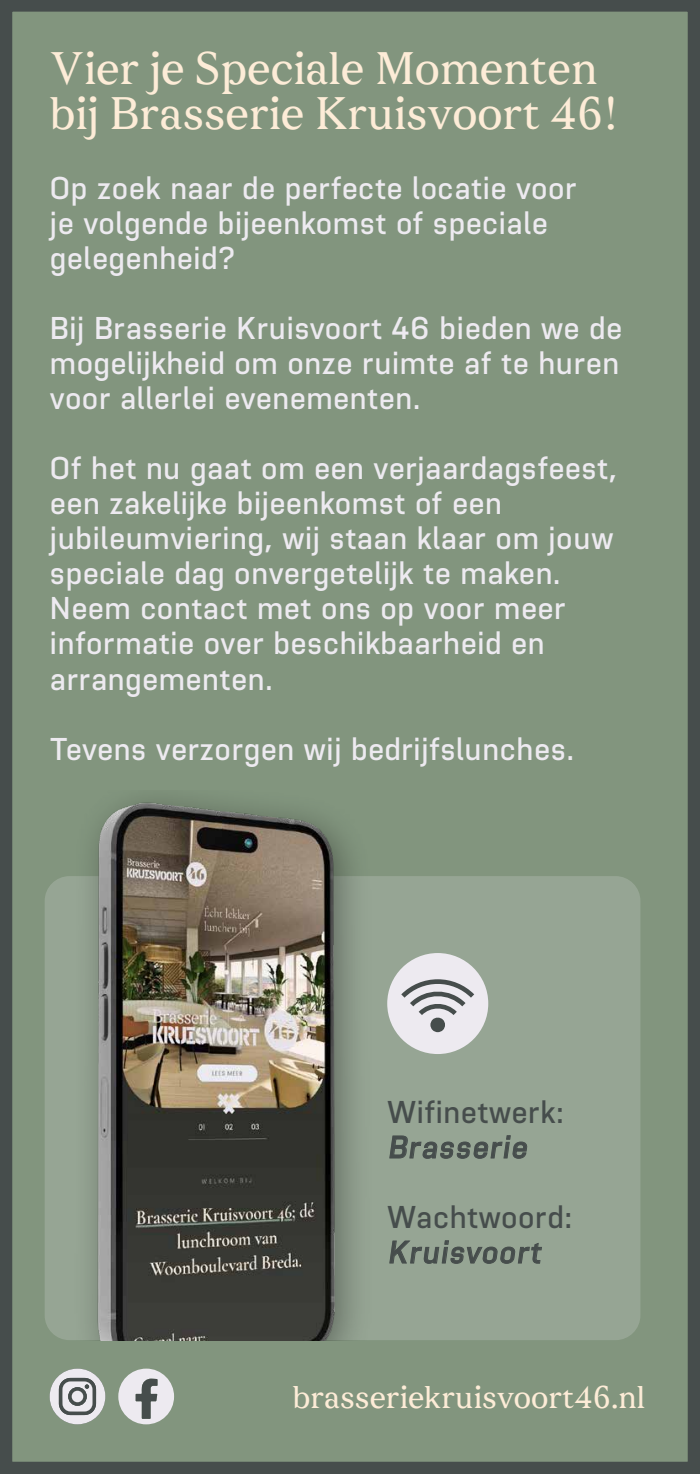
<style>
.page{position:relative;width:700px;height:1474px;background:#fff}
.page>*{position:absolute;margin:0;border:0;box-sizing:border-box;transform-origin:0 0}
.t1{font:45.5px/45.5px "Sfizia";color:#fdecd7}
.t2{font:31.5px/35px "Izoard";color:#edeaf0}
.t3{font:31.5px/35px "Izoard";color:#464d4c}
.t4{font:31.32px "Sfizia";color:#fdecd7}
</style>
<div class="page">
<svg style="left:699px;top:0;width:1px;height:1473px"></svg>
<div style="left:6px;top:5px;width:687px;height:1462px;background:#82957e"></div>
<div style="left:0;top:0;width:699px;height:1473px;border:12px solid #464d4c"></div>
<div style="left:45px;top:876px;width:595px;height:464px;background:#96a594;border-radius:25px"></div>
<svg style="left:0;top:0;width:1px;height:1473px"></svg>
<img style="left:89px;top:798px;width:267px;height:542px">
<div style="left:387px;top:953px;width:101px;height:101px;background:#edeaf0;border-radius:50%"></div>
<svg style="left:401px;top:979px;width:73px;height:53px"></svg>
<svg style="left:49px;top:1368px;width:57px;height:56px"></svg>
<div style="left:72px;top:1390px;width:11px;height:12px;background:#edeaf0;border-radius:50%"></div>
<svg style="left:118px;top:1368px;width:56px;height:56px"></svg>
<h1 class="t1" style="left:50px;top:45px;width:569px">Vier je Speciale Momenten bĳ Brasserie Kruisvoort 46!</h1>
<p class="t2" style="left:50px;top:170px;width:528px">Op zoek naar de perfecte locatie voor je volgende bijeenkomst of speciale gelegenheid?</p>
<p class="t2" style="left:50px;top:310px;width:574px;text-align:justify">Bij Brasserie Kruisvoort 46 bieden we de mogelijkheid om onze ruimte af te huren voor allerlei evenementen.</p>
<p class="t2" style="left:50px;top:450px;width:569px">Of het nu gaat om een verjaardagsfeest, een zakelijke bijeenkomst of een jubileumviering, wij staan klaar om jouw speciale dag onvergetelijk te maken.<br>Neem contact met ons op voor meer informatie over beschikbaarheid en arrangementen.</p>
<p class="t2" style="left:50px;top:730px;width:526px">Tevens verzorgen wij bedrijfslunches.</p>
<p class="t3" style="left:387px;top:1094px;width:178px">Wifinetwerk:<br>Brasserie</p>
<p class="t3" style="left:387px;top:1199px;width:187px">Wachtwoord:<br>Kruisvoort</p>
<p class="t4" style="left:292px;top:1378px;width:354px">brasseriekruisvoort46.nl</p>
</div>
